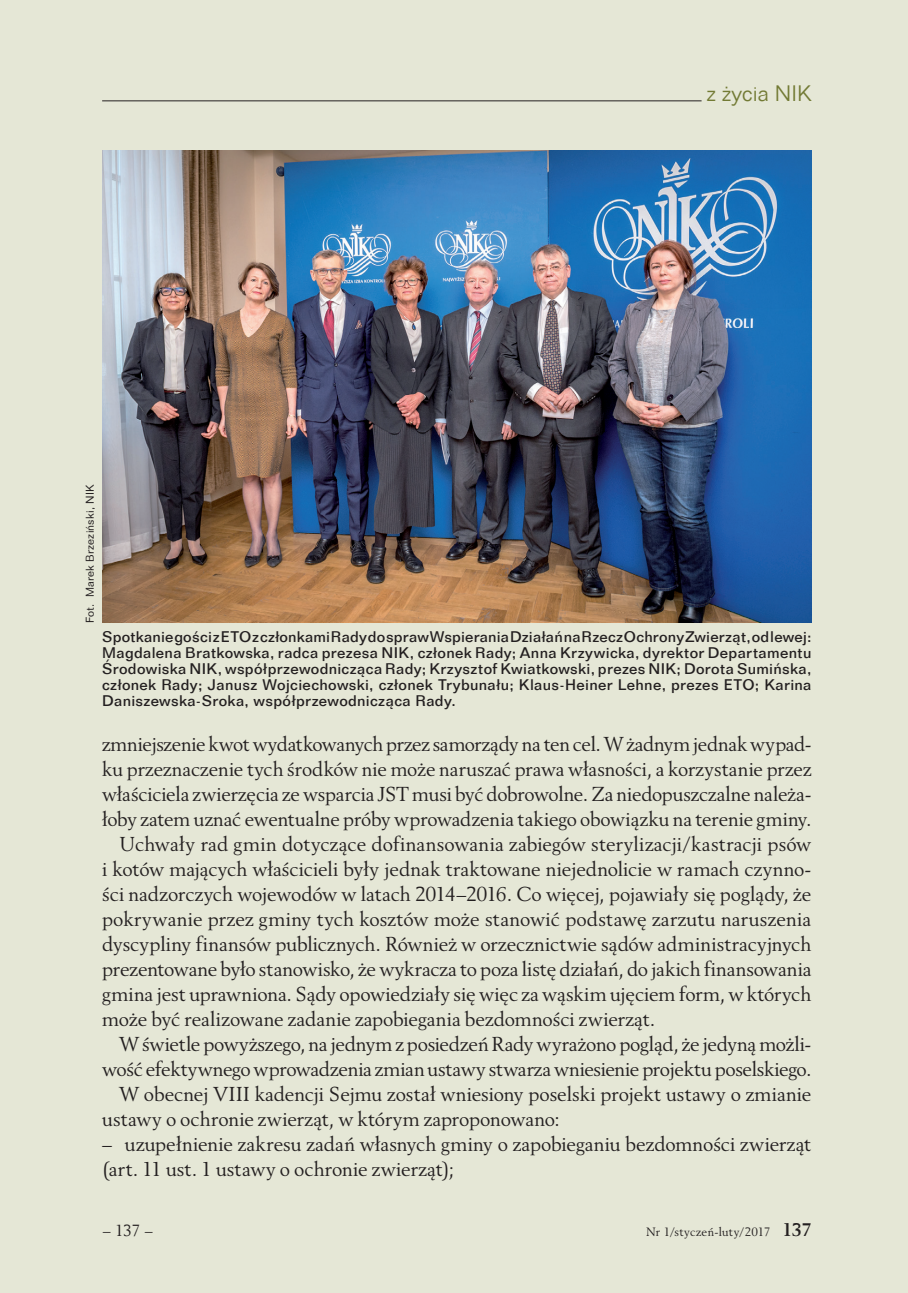
<style>
.page{position:relative;width:908px;height:1293px;background:#fff}
.page>*{position:absolute;margin:0;border:0;box-sizing:border-box;transform-origin:0 0}
.t1{font:300 21.8px "Folio TL";color:#727a34}
.t2{font:20px/25px "Revival 565 BT";letter-spacing:-.005em;color:#231f20}
.t3{font:16px "Revival 565 BT";color:#231f20}
.t4{font:500 15px/16px "Folio TL";letter-spacing:.02em;color:#231f20;text-align:justify}
.t5{font:12px "Revival 565 BT";letter-spacing:.015em;color:#231f20}
.t6{font:11px "Folio TL";letter-spacing:.02em;color:#231f20}
.s1{font-weight:700;font-size:18px}
</style>
<div class="page">
<div style="left:0;top:0;width:907px;height:1293px;background:#e5e7d6"></div>
<hr style="left:102px;top:100px;width:599px;height:1px;background:#231f20">
<img style="left:102px;top:151px;width:709px;height:471px">
<p class="t6" style="left:83px;top:623px;width:140px;rotate:-90deg">Fot. Marek Brzeziński, NIK</p>
<p class="t1" style="left:706px;top:79px;width:107px">z życia NIK</p>
<p class="t4" style="left:102px;top:628px;width:710px">Spotkanie gości zETO zczłonkami Rady do spraw Wspierania Działań na Rzecz Ochrony Zwierząt, od lewej:<br>Magdalena Bratkowska, radca prezesa NIK, członek Rady; Anna Krzywicka, dyrektor Departamentu Środowiska NIK, współprzewodnicząca Rady; Krzysztof Kwiatkowski, prezes NIK; Dorota Sumińska, członek Rady; Janusz Wojciechowski, członek Trybunału; Klaus-Heiner Lehne, prezes ETO; Karina Daniszewska-Sroka, współprzewodnicząca Rady.</p>
<p class="t2" style="left:102px;top:732px;width:710px">zmniejszenie kwot wydatkowanych przez samorządy na ten cel. W żadnym jednak wypad-</p>
<p class="t2" style="left:102px;top:757px;width:710px">ku przeznaczenie tych środków nie może naruszać prawa własności, a korzystanie przez</p>
<p class="t2" style="left:102px;top:782px;width:710px">właściciela zwierzęcia ze wsparcia JST musi być dobrowolne. Za niedopuszczalne należa-</p>
<p class="t2" style="left:102px;top:807px;width:710px">łoby zatem uznać ewentualne próby wprowadzenia takiego obowiązku na terenie gminy.</p>
<p class="t2" style="left:119px;top:832px;width:693px">Uchwały rad gmin dotyczące dofinansowania zabiegów sterylizacji/kastracji psów</p>
<p class="t2" style="left:102px;top:857px;width:710px">i kotów mających właścicieli były jednak traktowane niejednolicie w ramach czynno-</p>
<p class="t2" style="left:102px;top:882px;width:710px">ści nadzorczych wojewodów w latach 2014–2016. Co więcej, pojawiały się poglądy, że</p>
<p class="t2" style="left:102px;top:907px;width:710px">pokrywanie przez gminy tych kosztów może stanowić podstawę zarzutu naruszenia</p>
<p class="t2" style="left:102px;top:932px;width:710px">dyscypliny finansów publicznych. Również w orzecznictwie sądów administracyjnych</p>
<p class="t2" style="left:102px;top:957px;width:710px">prezentowane było stanowisko, że wykracza to poza listę działań, do jakich finansowania</p>
<p class="t2" style="left:102px;top:982px;width:710px">gmina jest uprawniona. Sądy opowiedziały się więc za wąskim ujęciem form, w których</p>
<p class="t2" style="left:102px;top:1007px;width:554px">może być realizowane zadanie zapobiegania bezdomności zwierząt.</p>
<p class="t2" style="left:119px;top:1032px;width:693px">W świetle powyższego, na jednym z posiedzeń Rady wyrażono pogląd, że jedyną możli-</p>
<p class="t2" style="left:102px;top:1057px;width:710px">wość efektywnego wprowadzenia zmian ustawy stwarza wniesienie projektu poselskiego.</p>
<p class="t2" style="left:119px;top:1082px;width:693px">W obecnej VIII kadencji Sejmu został wniesiony poselski projekt ustawy o zmianie</p>
<p class="t2" style="left:102px;top:1107px;width:459px">ustawy o ochronie zwierząt, w którym zaproponowano:</p>
<p class="t2" style="left:102px;top:1132px;width:710px">– uzupełnienie zakresu zadań własnych gminy o zapobieganiu bezdomności zwierząt (art. 11 ust. 1 ustawy o ochronie zwierząt);</p>
<p class="t3" style="left:103px;top:1220px;width:51px">– 137 –</p>
<p class="t5" style="left:645px;top:1224px;width:167px">Nr 1/styczeń-luty/2017 <span class="s1">137</span></p>
</div>
